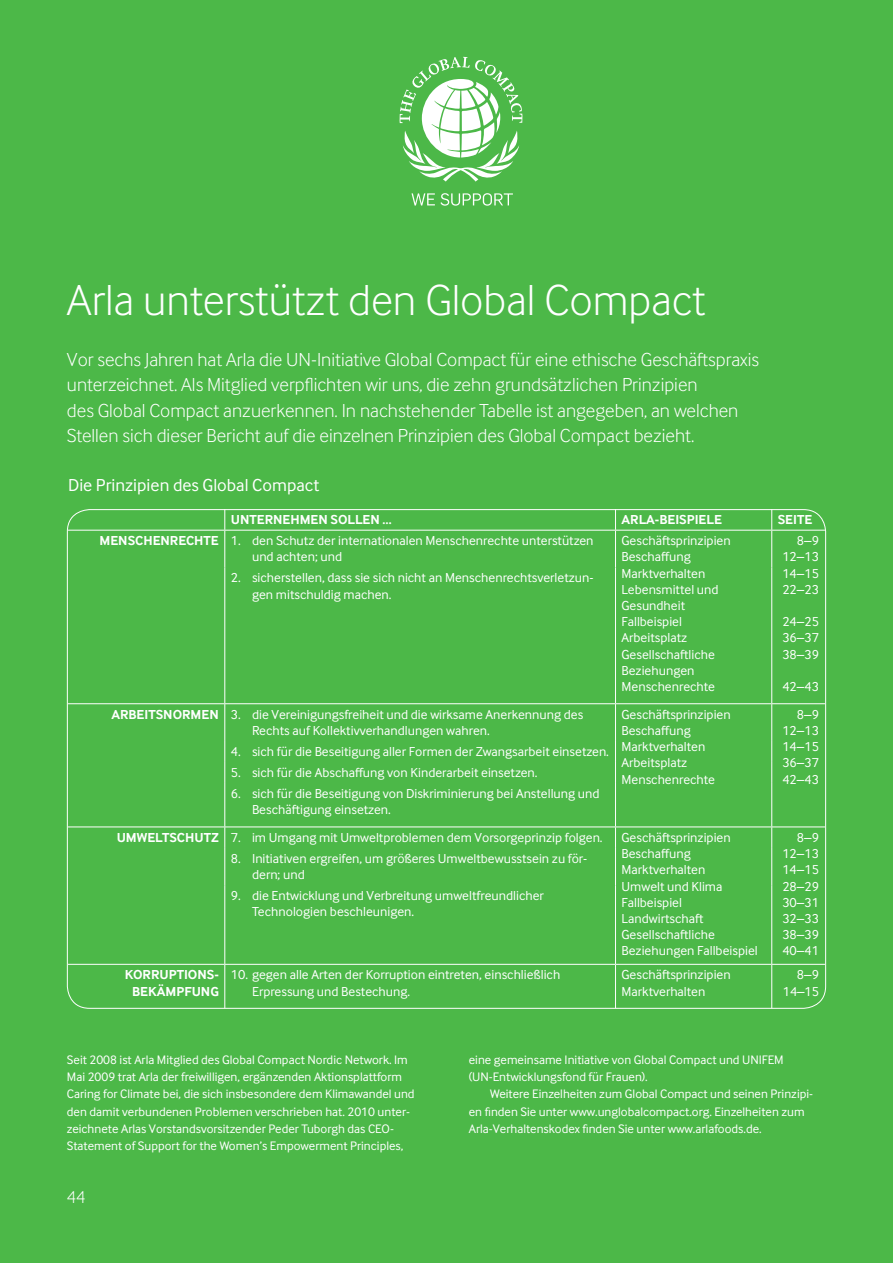
<style>
.page{position:relative;width:893px;height:1263px;background:#4cb848}
.page>*{position:absolute;margin:0;border:0;box-sizing:border-box;transform-origin:0 0}
.t1{font:300 45px "Inter Face Corp";color:#fff}
.t2{font:300 19.5px/25.5px "Inter Face Corp";color:#fff}
.t3{font:18px "Inter Face Corp";color:#fff}
.t4{font:300 18px "Inter Face Corp";color:#fff}
.t5{font:13.5px/16.2px "Inter Face Corp";color:#fff}
.t6{font:700 13.5px/16.5px "Inter Face Corp";color:#fff;text-align:center}
.t7{font:12.75px/17.2px "Inter Face Corp";color:#fff}
.s1{font-weight:700}
</style>
<div class="page">
<svg style="left:411px;top:193px;width:102px;height:13px"></svg>
<svg style="left:400px;top:57px;width:122px;height:125px"></svg>
<svg style="left:224px;top:509px;width:1px;height:21px"></svg>
<svg style="left:615px;top:509px;width:1px;height:21px"></svg>
<hr style="left:68px;top:530px;width:157px;height:1px;background:#fff">
<hr style="left:225px;top:530px;width:390px;height:1px;background:#fff">
<hr style="left:224px;top:530px;width:1px;height:37px;background:#fff">
<hr style="left:615px;top:530px;width:157px;height:1px;background:#fff">
<hr style="left:615px;top:530px;width:1px;height:37px;background:#fff">
<hr style="left:772px;top:530px;width:53px;height:1px;background:#fff">
<hr style="left:224px;top:567px;width:1px;height:136px;background:#fff">
<hr style="left:615px;top:567px;width:1px;height:136px;background:#fff">
<hr style="left:68px;top:703px;width:157px;height:1px;background:#fff">
<hr style="left:225px;top:703px;width:390px;height:1px;background:#fff">
<hr style="left:224px;top:704px;width:1px;height:37px;background:#fff">
<hr style="left:615px;top:703px;width:157px;height:1px;background:#fff">
<hr style="left:615px;top:704px;width:1px;height:37px;background:#fff">
<hr style="left:772px;top:703px;width:53px;height:1px;background:#fff">
<svg style="left:224px;top:741px;width:1px;height:42px"></svg>
<svg style="left:615px;top:741px;width:1px;height:42px"></svg>
<hr style="left:224px;top:783px;width:1px;height:43px;background:#fff">
<hr style="left:615px;top:783px;width:1px;height:43px;background:#fff">
<hr style="left:68px;top:826px;width:157px;height:1px;background:#fff">
<hr style="left:225px;top:826px;width:390px;height:1px;background:#fff">
<svg style="left:224px;top:827px;width:1px;height:21px"></svg>
<hr style="left:615px;top:826px;width:157px;height:1px;background:#fff">
<svg style="left:615px;top:827px;width:1px;height:21px"></svg>
<hr style="left:772px;top:826px;width:53px;height:1px;background:#fff">
<hr style="left:224px;top:848px;width:1px;height:37px;background:#fff">
<hr style="left:615px;top:848px;width:1px;height:37px;background:#fff">
<hr style="left:224px;top:885px;width:1px;height:79px;background:#fff">
<hr style="left:615px;top:885px;width:1px;height:79px;background:#fff">
<hr style="left:68px;top:964px;width:157px;height:1px;background:#fff">
<hr style="left:225px;top:964px;width:390px;height:1px;background:#fff">
<hr style="left:224px;top:965px;width:1px;height:43px;background:#fff">
<hr style="left:615px;top:964px;width:157px;height:1px;background:#fff">
<hr style="left:615px;top:965px;width:1px;height:43px;background:#fff">
<hr style="left:772px;top:964px;width:53px;height:1px;background:#fff">
<svg style="left:771px;top:509px;width:1px;height:21px"></svg>
<hr style="left:771px;top:530px;width:1px;height:37px;background:#fff">
<hr style="left:771px;top:567px;width:1px;height:136px;background:#fff">
<hr style="left:771px;top:704px;width:1px;height:37px;background:#fff">
<svg style="left:771px;top:741px;width:1px;height:42px"></svg>
<hr style="left:771px;top:783px;width:1px;height:43px;background:#fff">
<svg style="left:771px;top:827px;width:1px;height:21px"></svg>
<hr style="left:771px;top:848px;width:1px;height:37px;background:#fff">
<hr style="left:771px;top:885px;width:1px;height:79px;background:#fff">
<hr style="left:771px;top:965px;width:1px;height:43px;background:#fff">
<h1 class="t1" style="left:67px;top:274px;width:640px">Arla unterstützt den Global Compact</h1>
<p class="t2" style="left:67px;top:346px;width:693px">Vor sechs Jahren hat Arla die UN-Initiative Global Compact für eine ethische Geschäftspraxis unterzeichnet. Als Mitglied verpflichten wir uns, die zehn grundsätzlichen Prinzipien<br>des Global Compact anzuerkennen. In nachstehender Tabelle ist angegeben, an welchen Stellen sich dieser Bericht auf die einzelnen Prinzipien des Global Compact bezieht.</p>
<h3 class="t3" style="left:68px;top:475px;width:253px">Die Prinzipien des Global Compact</h3>
<p class="t6" style="left:231px;top:511px;width:163px">UNTERNEHMEN SOLLEN …</p>
<p class="t6" style="left:621px;top:511px;width:102px">ARLA-BEISPIELE</p>
<p class="t6" style="left:778px;top:511px;width:36px">SEITE</p>
<p class="t5" style="left:252px;top:532px;width:343px;text-indent:-153px"><span class="s1">MENSCHENRECHTE</span> 1. den Schutz der internationalen Menschenrechte unterstützen und achten; und</p>
<p class="t5" style="left:621px;top:532px;width:111px">Geschäftsprinzipien<br>Beschaffung<br>Marktverhalten<br>Lebensmittel und<br>Gesundheit<br>Fallbeispiel<br>Arbeitsplatz<br>Gesellschaftliche<br>Beziehungen<br>Menschenrechte</p>
<p class="t5" style="left:782px;top:532px;width:38px;text-align:justify;text-indent:15px">8–9<br>12–13<br>14–15<br>22–23</p>
<p class="t5" style="left:252px;top:570px;width:343px;text-indent:-21px">2. sicherstellen, dass sie sich nicht an Menschenrechtsverletzun&shy;gen mitschuldig machen.</p>
<p class="t5" style="left:782px;top:613px;width:38px;text-align:justify">24–25<br>36–37<br>38–39</p>
<p class="t5" style="left:782px;top:678px;width:38px">42–43</p>
<p class="t5" style="left:252px;top:706px;width:333px;text-indent:-141px"><span class="s1">ARBEITSNORMEN</span> 3. die Vereinigungsfreiheit und die wirksame Anerkennung des<br>Rechts auf Kollektivverhandlungen wahren.</p>
<p class="t5" style="left:621px;top:706px;width:111px">Geschäftsprinzipien<br>Beschaffung<br>Marktverhalten<br>Arbeitsplatz<br>Menschenrechte</p>
<p class="t5" style="left:782px;top:706px;width:38px;text-align:justify;text-indent:15px">8–9<br>12–13<br>14–15<br>36–37<br>42–43</p>
<p class="t5" style="left:231px;top:743px;width:380px">4. sich für die Beseitigung aller Formen der Zwangsarbeit einsetzen.</p>
<p class="t5" style="left:231px;top:764px;width:308px">5. sich für die Abschaffung von Kinderarbeit einsetzen.</p>
<p class="t5" style="left:252px;top:785px;width:349px;text-indent:-21px">6. sich für die Beseitigung von Diskriminierung bei Anstellung und<br>Beschäftigung einsetzen.</p>
<p class="t5" style="left:117px;top:829px;width:487px"><span class="s1">UMWELTSCHUTZ</span> 7. im Umgang mit Umweltproblemen dem Vorsorgeprinzip folgen.</p>
<p class="t5" style="left:621px;top:829px;width:138px">Geschäftsprinzipien<br>Beschaffung<br>Marktverhalten<br>Umwelt und Klima<br>Fallbeispiel<br>Landwirtschaft<br>Gesellschaftliche<br>Beziehungen Fallbeispiel</p>
<p class="t5" style="left:782px;top:829px;width:38px;text-align:justify;text-indent:15px">8–9<br>12–13<br>14–15<br>28–29<br>30–31<br>32–33<br>38–39<br>40–41</p>
<p class="t5" style="left:252px;top:850px;width:337px;text-indent:-21px">8. Initiativen ergreifen, um größeres Umweltbewusstsein zu för&shy;dern; und</p>
<p class="t5" style="left:252px;top:887px;width:293px;text-indent:-21px">9. die Entwicklung und Verbreitung umweltfreundlicher<br>Technologien beschleunigen.</p>
<p class="t6" style="left:125px;top:966px;width:95px">KORRUPTIONS-<br>BEKÄMPFUNG</p>
<p class="t5" style="left:252px;top:967px;width:310px;text-indent:-21px">10. gegen alle Arten der Korruption eintreten, einschließlich<br>Erpressung und Bestechung.</p>
<p class="t5" style="left:621px;top:967px;width:111px">Geschäftsprinzipien<br>Marktverhalten</p>
<p class="t5" style="left:783px;top:967px;width:38px;text-align:right">8–9<br>14–15</p>
<p class="t7" style="left:67px;top:1051px;width:349px">Seit 2008 ist Arla Mitglied des Global Compact Nordic Network. Im Mai 2009 trat Arla der freiwilligen, ergänzenden Aktionsplattform Caring for Climate bei, die sich insbesondere dem Klimawandel und den damit verbundenen Problemen verschrieben hat. 2010 unter&shy;zeichnete Arlas Vorstandsvorsitzender Peder Tuborgh das CEO-Statement of Support for the Women’s Empowerment Principles,</p>
<p class="t7" style="left:469px;top:1051px;width:316px">eine gemeinsame Initiative von Global Compact und UNIFEM (UN-Entwicklungsfond für Frauen).</p>
<p class="t7" style="left:469px;top:1085px;width:346px;text-indent:21px">Weitere Einzelheiten zum Global Compact und seinen Prinzipi&shy;en finden Sie unter www.unglobalcompact.org. Einzelheiten zum<br>Arla-Verhaltenskodex finden Sie unter www.arlafoods.de.</p>
<h3 class="t4" style="left:67px;top:1186px;width:20px">44</h3>
</div>
